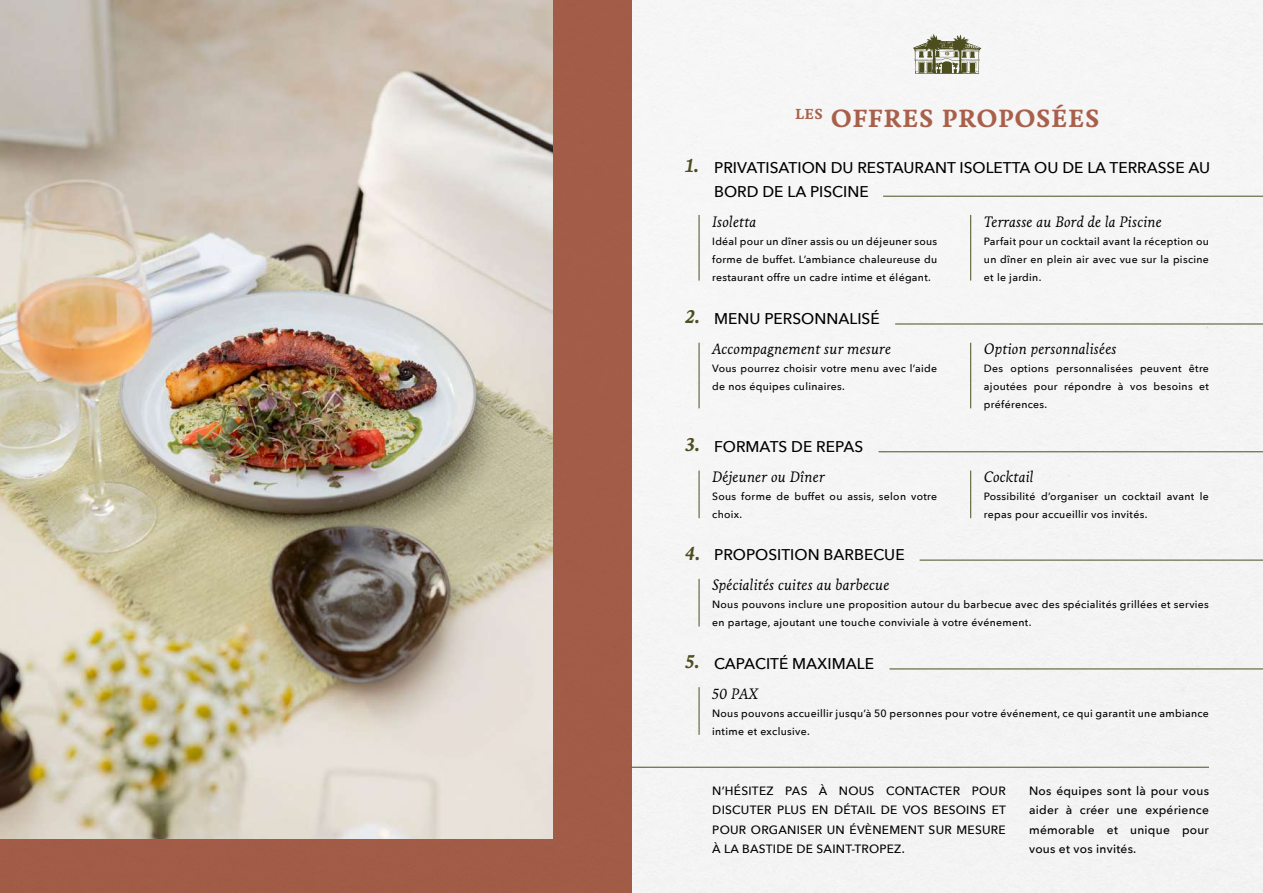
<style>
.page{position:relative;width:1263px;height:893px;background:#fff}
.page>*{position:absolute;margin:0;border:0;box-sizing:border-box;transform-origin:0 0}
.t1{font:700 25.5px "Livory";letter-spacing:.025em;color:#a9604a}
.t2{font:italic 700 19.5px "Livory";color:#4c4e1f}
.t3{font:500 15.45px/23.4px "Avenir Next";color:#000}
.t4{font:italic 15.45px "Livory";color:#000}
.t5{font:500 12px/19.5px "Avenir Next";letter-spacing:.02em;color:#000;text-align:justify}
.t6{font:500 10.5px/18px "Avenir Next";letter-spacing:.03em;color:#000}
.s1{font-family:"Livory";font-weight:700;font-style:italic;font-size:19.5px;color:#4c4e1f}
</style>
<div class="page">
<img style="left:0;top:0;width:1263px;height:893px">
<svg style="left:913px;top:34px;width:68px;height:40px"></svg>
<hr style="left:699px;top:579px;width:1px;height:47px;background:#4c4e1f">
<hr style="left:699px;top:687px;width:1px;height:48px;background:#4c4e1f">
<hr style="left:699px;top:215px;width:1px;height:66px;background:#4c4e1f">
<hr style="left:970px;top:215px;width:1px;height:66px;background:#4c4e1f">
<hr style="left:699px;top:343px;width:1px;height:65px;background:#4c4e1f">
<hr style="left:970px;top:343px;width:1px;height:65px;background:#4c4e1f">
<hr style="left:699px;top:471px;width:1px;height:47px;background:#4c4e1f">
<hr style="left:970px;top:471px;width:1px;height:47px;background:#4c4e1f">
<hr style="left:631px;top:767px;width:578px;height:1px;background:#4c4e1f">
<hr style="left:919px;top:560px;width:344px;height:1px;background:#4c4e1f">
<hr style="left:895px;top:324px;width:368px;height:1px;background:#4c4e1f">
<hr style="left:878px;top:451px;width:385px;height:1px;background:#4c4e1f">
<hr style="left:883px;top:196px;width:380px;height:1px;background:#4c4e1f">
<hr style="left:889px;top:669px;width:374px;height:1px;background:#4c4e1f">
<img style="left:0;top:0;width:552px;height:839px">
<h2 class="t2" style="left:685px;top:154px;width:15px">1.</h2>
<h1 class="t1" style="left:795px;top:103px;width:306px"><sup>LES</sup> OFFRES PROPOSÉES</h1>
<h3 class="t3" style="left:714px;top:156px;width:498px">PRIVATISATION DU RESTAURANT ISOLETTA OU DE LA TERRASSE AU<br>BORD DE LA PISCINE</h3>
<h3 class="t4" style="left:712px;top:212px;width:46px">Isoletta</h3>
<p class="t6" style="left:712px;top:232px;width:226px;text-align:justify">Idéal pour un dîner assis ou un déjeuner sous forme de buffet. L’ambiance chaleureuse du restaurant offre un cadre intime et élégant.</p>
<h3 class="t4" style="left:984px;top:212px;width:180px">Terrasse au Bord de la Piscine</h3>
<p class="t6" style="left:984px;top:232px;width:226px;text-align:justify">Parfait pour un cocktail avant la réception ou un dîner en plein air avec vue sur la piscine et le jardin.</p>
<h3 class="t3" style="left:685px;top:307px;width:196px"><span class="s1">2.</span> MENU PERSONNALISÉ</h3>
<h3 class="t4" style="left:712px;top:340px;width:181px">Accompagnement sur mesure</h3>
<p class="t6" style="left:712px;top:359px;width:226px">Vous pourrez choisir votre menu avec l’aide de nos équipes culinaires.</p>
<h3 class="t3" style="left:685px;top:435px;width:179px"><span class="s1">3.</span> FORMATS DE REPAS</h3>
<h3 class="t4" style="left:712px;top:468px;width:114px">Déjeuner ou Dîner</h3>
<p class="t6" style="left:712px;top:487px;width:226px">Sous forme de buffet ou assis, selon votre choix.</p>
<h3 class="t4" style="left:984px;top:340px;width:134px">Option personnalisées</h3>
<p class="t6" style="left:984px;top:359px;width:226px;text-align:justify">Des options personnalisées peuvent être ajoutées pour répondre à vos besoins et préférences.</p>
<h3 class="t4" style="left:984px;top:468px;width:51px">Cocktail</h3>
<p class="t6" style="left:984px;top:487px;width:226px">Possibilité d’organiser un cocktail avant le repas pour accueillir vos invités.</p>
<h3 class="t3" style="left:685px;top:543px;width:221px"><span class="s1">4.</span> PROPOSITION BARBECUE</h3>
<h3 class="t4" style="left:712px;top:576px;width:179px">Spécialités cuites au barbecue</h3>
<p class="t6" style="left:712px;top:595px;width:498px">Nous pouvons inclure une proposition autour du barbecue avec des spécialités grillées et servies en partage, ajoutant une touche conviviale à votre événement.</p>
<h3 class="t3" style="left:685px;top:651px;width:190px"><span class="s1">5.</span> CAPACITÉ MAXIMALE</h3>
<h3 class="t4" style="left:712px;top:685px;width:48px">50 PAX</h3>
<p class="t6" style="left:712px;top:704px;width:498px">Nous pouvons accueillir jusqu’à 50 personnes pour votre événement, ce qui garantit une ambiance intime et exclusive.</p>
<p class="t5" style="left:712px;top:781px;width:295px">N’HÉSITEZ PAS À NOUS CONTACTER POUR DISCUTER PLUS EN DÉTAIL DE VOS BESOINS ET POUR ORGANISER UN ÉVÈNEMENT SUR MESURE À LA BASTIDE DE SAINT-TROPEZ.</p>
<p class="t5" style="left:1029px;top:781px;width:181px">Nos équipes sont là pour vous aider à créer une expérience mémorable et unique pour vous et vos invités.</p>
</div>
